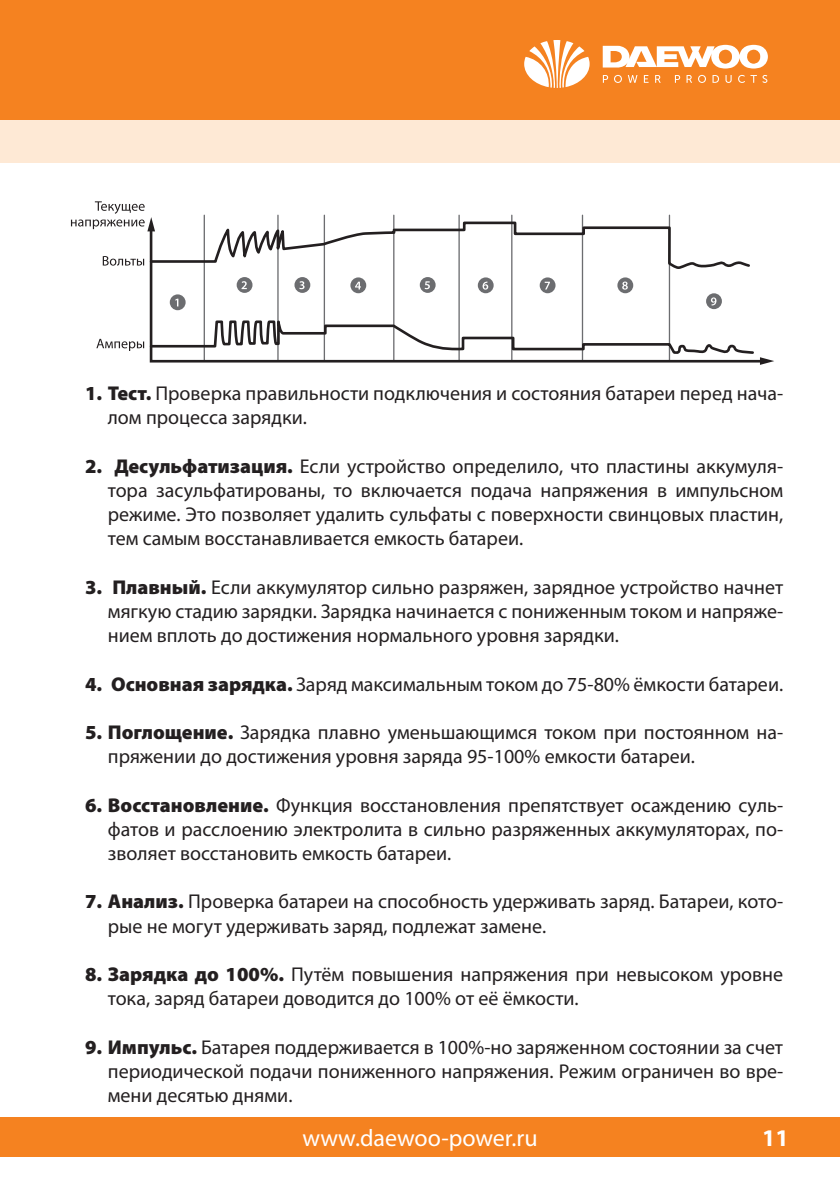
<style>
.page{position:relative;width:840px;height:1191px;background:#fff}
.page>*{position:absolute;margin:0;border:0;box-sizing:border-box;transform-origin:0 0}
.t1{font:24px "Myriad Pro";color:#fff}
.t2{font:700 24px "Myriad Pro";color:#fff}
.t3{font:20px/24.2px "Myriad Pro";color:#231f20}
.s1{font-weight:900}
</style>
<div class="page">
<div style="left:0;top:118px;width:839px;height:44px;background:#fee9d5"></div>
<div style="left:0;top:0;width:839px;height:119px;background:#f58220"></div>
<svg style="left:524px;top:40px;width:65px;height:48px"></svg>
<svg style="left:602px;top:45px;width:165px;height:24px"></svg>
<svg style="left:602px;top:75px;width:5px;height:8px"></svg>
<svg style="left:614px;top:75px;width:7px;height:8px"></svg>
<svg style="left:627px;top:75px;width:10px;height:8px"></svg>
<svg style="left:643px;top:75px;width:5px;height:8px"></svg>
<svg style="left:655px;top:75px;width:5px;height:8px"></svg>
<svg style="left:674px;top:75px;width:5px;height:8px"></svg>
<svg style="left:686px;top:75px;width:5px;height:8px"></svg>
<svg style="left:698px;top:75px;width:7px;height:8px"></svg>
<svg style="left:712px;top:75px;width:6px;height:8px"></svg>
<svg style="left:725px;top:75px;width:6px;height:8px"></svg>
<svg style="left:738px;top:75px;width:6px;height:8px"></svg>
<svg style="left:750px;top:75px;width:6px;height:8px"></svg>
<svg style="left:762px;top:75px;width:5px;height:8px"></svg>
<div style="left:0;top:1117px;width:839px;height:40px;background:#f58220"></div>
<svg style="left:149px;top:270px;width:573px;height:49px"></svg>
<svg style="left:170px;top:294px;width:15px;height:16px"></svg>
<svg style="left:236px;top:277px;width:16px;height:16px"></svg>
<svg style="left:241px;top:281px;width:6px;height:8px"></svg>
<svg style="left:294px;top:277px;width:16px;height:16px"></svg>
<svg style="left:299px;top:281px;width:5px;height:8px"></svg>
<div style="left:350px;top:277px;width:16px;height:16px;background:#6c6d70;border-radius:50%"></div>
<svg style="left:355px;top:282px;width:6px;height:7px"></svg>
<svg style="left:419px;top:277px;width:16px;height:16px"></svg>
<svg style="left:424px;top:281px;width:5px;height:8px"></svg>
<div style="left:477px;top:277px;width:16px;height:16px;background:#6c6d70;border-radius:50%"></div>
<svg style="left:482px;top:281px;width:6px;height:9px"></svg>
<svg style="left:539px;top:277px;width:16px;height:16px"></svg>
<svg style="left:544px;top:282px;width:5px;height:7px"></svg>
<svg style="left:617px;top:277px;width:16px;height:16px"></svg>
<svg style="left:622px;top:281px;width:5px;height:9px"></svg>
<svg style="left:705px;top:293px;width:16px;height:16px"></svg>
<svg style="left:710px;top:297px;width:6px;height:8px"></svg>
<svg style="left:71px;top:201px;width:679px;height:69px"></svg>
<svg style="left:96px;top:319px;width:677px;height:46px"></svg>
<p class="t3" style="left:108px;top:381px;width:676px;text-indent:-23px"><span class="s1">1. Тест.</span> Проверка правильности подключения и состояния батареи перед нача&shy;лом процесса зарядки.</p>
<p class="t3" style="left:108px;top:453px;width:676px;text-align:justify;text-indent:-23px"><span class="s1">2. Десульфатизация.</span> Если устройство определило, что пластины аккумуля&shy;тора засульфатированы, то включается подача напряжения в импульсном режиме. Это позволяет удалить сульфаты с поверхности свинцовых пластин, тем самым восстанавливается емкость батареи.</p>
<p class="t3" style="left:108px;top:574px;width:676px;text-align:justify;text-indent:-23px"><span class="s1">3. Плавный.</span> Если аккумулятор сильно разряжен, зарядное устройство начнет мягкую стадию зарядки. Зарядка начинается с пониженным током и напряже&shy;нием вплоть до достижения нормального уровня зарядки.</p>
<p class="t3" style="left:85px;top:671px;width:699px"><span class="s1">4. Основная зарядка.</span> Заряд максимальным током до 75-80% ёмкости батареи.</p>
<p class="t3" style="left:108px;top:720px;width:676px;text-indent:-23px"><span class="s1">5. Поглощение.</span> Зарядка плавно уменьшающимся током при постоянном на&shy;пряжении до достижения уровня заряда 95-100% емкости батареи.</p>
<p class="t3" style="left:108px;top:792px;width:676px;text-align:justify;text-indent:-23px"><span class="s1">6. Восстановление.</span> Функция восстановления препятствует осаждению суль&shy;фатов и расслоению электролита в сильно разряженных аккумуляторах, по&shy;зволяет восстановить емкость батареи.</p>
<p class="t3" style="left:108px;top:889px;width:676px;text-indent:-23px"><span class="s1">7. Анализ.</span> Проверка батареи на способность удерживать заряд. Батареи, кото&shy;рые не могут удерживать заряд, подлежат замене.</p>
<p class="t3" style="left:108px;top:962px;width:676px;text-indent:-23px"><span class="s1">8. Зарядка до 100%.</span> Путём повышения напряжения при невысоком уровне тока, заряд батареи доводится до 100% от её ёмкости.</p>
<p class="t3" style="left:108px;top:1034px;width:676px;text-align:justify;text-indent:-23px"><span class="s1">9. Импульс.</span> Батарея поддерживается в 100%-но заряженном состоянии за счет периодической подачи пониженного напряжения. Режим ограничен во вре&shy;мени десятью днями.</p>
<p class="t1" style="left:302px;top:1123px;width:236px">www.daewoo-power.ru</p>
<p class="t2" style="left:761px;top:1122px;width:28px">11</p>
</div>
